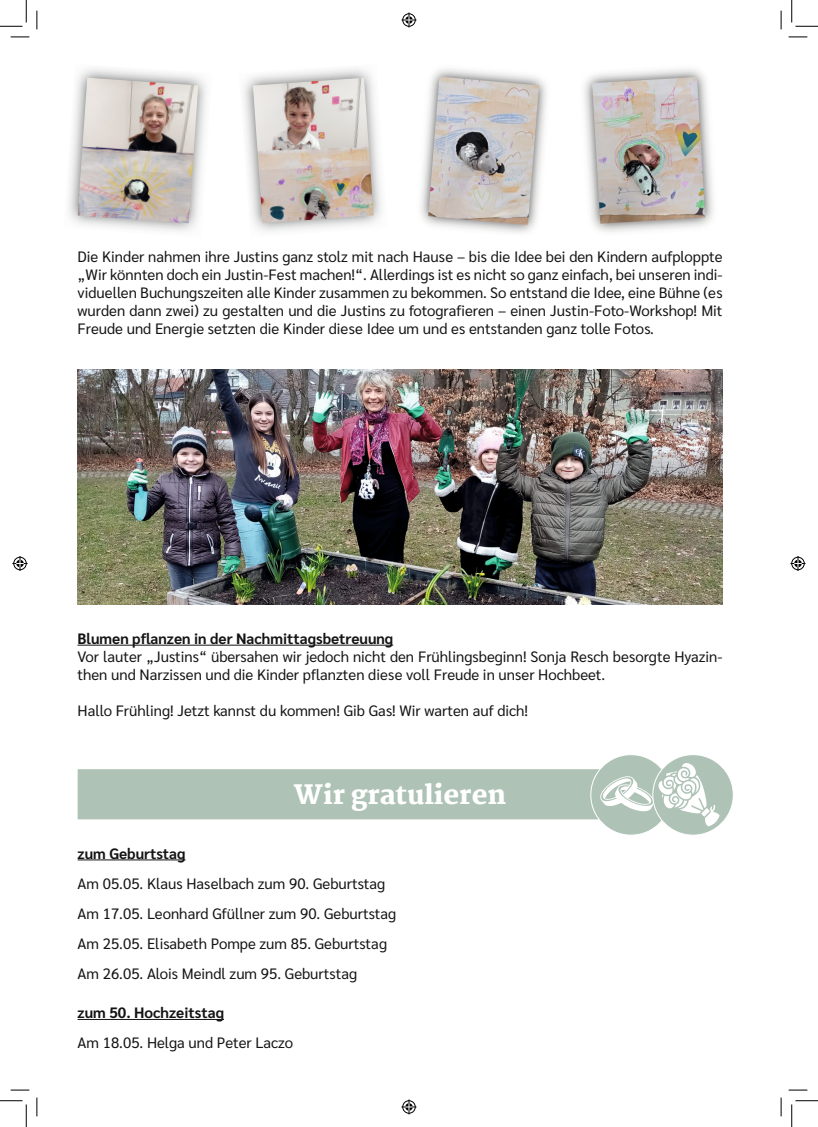
<style>
.page{position:relative;width:818px;height:1127px;background:#fff}
.page>*{position:absolute;margin:0;border:0;box-sizing:border-box;transform-origin:0 0}
.t1{font:800 26.25px "Martel";color:#fff}
.t2{font:15px/18px "Sarabun";color:#131413}
.t3{font:700 15px "Sarabun";color:#131413}
</style>
<div class="page">
<svg style="left:591px;top:754px;width:80px;height:81px"></svg>
<div style="left:653px;top:754px;width:80px;height:81px;background:#aec3b5;border-radius:50%"></div>
<svg style="left:78px;top:762px;width:645px;height:64px"></svg>
<img style="left:78px;top:369px;width:644px;height:235px">
<img style="left:420px;top:68px;width:127px;height:165px">
<img style="left:584px;top:68px;width:130px;height:164px">
<hr style="left:78px;top:859px;width:108px;height:1px;background:#131413">
<hr style="left:78px;top:1018px;width:146px;height:1px;background:#131413">
<hr style="left:77px;top:644px;width:316px;height:1px;background:#131413">
<img style="left:243px;top:68px;width:139px;height:163px">
<img style="left:253px;top:78px;width:120px;height:145px">
<img style="left:68px;top:68px;width:139px;height:163px">
<img style="left:78px;top:78px;width:120px;height:145px">
<svg style="left:11px;top:36px;width:18px;height:2px"></svg>
<svg style="left:788px;top:36px;width:19px;height:2px"></svg>
<svg style="left:11px;top:1089px;width:18px;height:1px"></svg>
<svg style="left:788px;top:1089px;width:19px;height:1px"></svg>
<svg style="left:36px;top:11px;width:2px;height:18px"></svg>
<svg style="left:36px;top:1097px;width:2px;height:18px"></svg>
<svg style="left:780px;top:11px;width:2px;height:18px"></svg>
<svg style="left:780px;top:1097px;width:2px;height:18px"></svg>
<svg style="left:0;top:0;width:27px;height:27px"></svg>
<svg style="left:0;top:1100px;width:27px;height:26px"></svg>
<svg style="left:791px;top:0;width:27px;height:27px"></svg>
<svg style="left:791px;top:1100px;width:27px;height:26px"></svg>
<svg style="left:401px;top:13px;width:15px;height:15px"></svg>
<svg style="left:401px;top:1099px;width:15px;height:15px"></svg>
<svg style="left:13px;top:556px;width:15px;height:15px"></svg>
<svg style="left:790px;top:556px;width:15px;height:15px"></svg>
<p class="t2" style="left:78px;top:248px;width:646px;text-align:justify">Die Kinder nahmen ihre Justins ganz stolz mit nach Hause – bis die Idee bei den Kindern aufploppte „Wir könnten doch ein Justin-Fest machen!“. Allerdings ist es nicht so ganz einfach, bei unseren indi&shy;viduellen Buchungszeiten alle Kinder zusammen zu bekommen. So entstand die Idee, eine Bühne (es wurden dann zwei) zu gestalten und die Justins zu fotografieren – einen Justin-Foto-Workshop! Mit Freude und Energie setzten die Kinder diese Idee um und es entstanden ganz tolle Fotos.</p>
<p class="t3" style="left:77px;top:630px;width:317px">Blumen pflanzen in der Nachmittagsbetreuung</p>
<p class="t2" style="left:77px;top:647px;width:646px">Vor lauter „Justins“ übersahen wir jedoch nicht den Frühlingsbeginn! Sonja Resch besorgte Hyazin&shy;then und Narzissen und die Kinder pflanzten diese voll Freude in unser Hochbeet.</p>
<p class="t2" style="left:77px;top:701px;width:452px">Hallo Frühling! Jetzt kannst du kommen! Gib Gas! Wir warten auf dich!</p>
<h1 class="t1" style="left:294px;top:779px;width:214px">Wir gratulieren</h1>
<p class="t3" style="left:78px;top:844px;width:109px">zum Geburtstag</p>
<p class="t2" style="left:78px;top:868px;width:320px;line-height:30px">Am 05.05. Klaus Haselbach zum 90. Geburtstag Am 17.05. Leonhard Gfüllner zum 90. Geburtstag Am 25.05. Elisabeth Pompe zum 85. Geburtstag Am 26.05. Alois Meindl zum 95. Geburtstag</p>
<p class="t3" style="left:78px;top:1004px;width:148px">zum 50. Hochzeitstag</p>
<p class="t2" style="left:78px;top:1033px;width:217px">Am 18.05. Helga und Peter Laczo</p>
</div>
